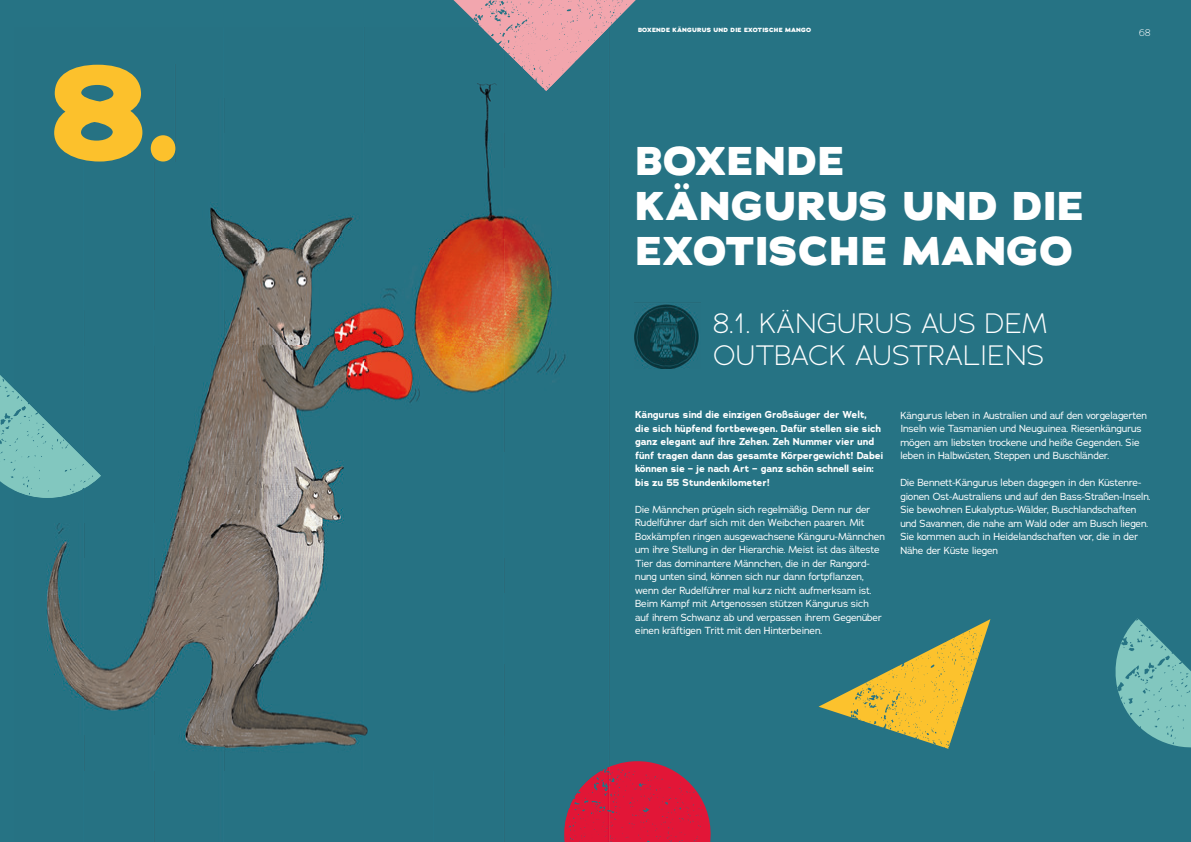
<style>
.page{position:relative;width:1191px;height:842px;background:#267384}
.page>*{position:absolute;margin:0;border:0;box-sizing:border-box;transform-origin:0 0}
.t1{font:800 40px/45px "Adrianna";letter-spacing:.015em;color:#fff}
.t2{font:300 28px/31.5px "Adrianna";letter-spacing:.035em;color:#fff}
.t3{font:10px/13.5px "Adrianna";letter-spacing:-.01em;color:#fff}
.t4{font:700 10px/13.5px "Adrianna";letter-spacing:-.01em;color:#fff}
.t5{font:300 9.6px "Adrianna";color:#fff}
.t6{font:800 6px "Adrianna";letter-spacing:.035em;color:#fff}
</style>
<div class="page">
<svg style="left:453px;top:0;width:183px;height:27px"></svg>
<svg style="left:0;top:375px;width:14px;height:115px;background:#74bab6"></svg>
<svg style="left:1115px;top:618px;width:76px;height:130px"></svg>
<img style="left:224px;top:83px;width:342px;height:688px">
<img style="left:154px;top:145px;width:70px;height:606px">
<img style="left:84px;top:523px;width:70px;height:188px">
<img style="left:46px;top:523px;width:38px;height:176px">
<img style="left:54px;top:65px;width:121px;height:97px">
<img style="left:481px;top:27px;width:128px;height:64px">
<img style="left:14px;top:389px;width:87px;height:109px">
<svg style="left:563px;top:760px;width:148px;height:82px"></svg>
<img style="left:564px;top:767px;width:45px;height:75px">
<img style="left:634px;top:304px;width:66px;height:65px">
<svg style="left:818px;top:619px;width:172px;height:130px"></svg>
<p class="t6" style="left:638px;top:26px;width:175px">BOXENDE KÄNGURUS UND DIE EXOTISCHE MANGO</p>
<p class="t5" style="left:1139px;top:27px;width:13px">68</p>
<h1 class="t1" style="left:635px;top:139px;width:450px">BOXENDE<br>KÄNGURUS UND DIE<br>EXOTISCHE MANGO</h1>
<h2 class="t2" style="left:713px;top:307px;width:335px">8.1. KÄNGURUS AUS DEM<br>OUTBACK AUSTRALIENS</h2>
<p class="t4" style="left:635px;top:408px;width:250px">Kängurus sind die einzigen Großsäuger der Welt, die sich hüpfend fortbewegen. Dafür stellen sie sich ganz elegant auf ihre Zehen. Zeh Nummer vier und fünf tragen dann das gesamte Körpergewicht! Dabei können sie – je nach Art – ganz schön schnell sein: bis zu 55 Stundenkilometer!</p>
<p class="t3" style="left:635px;top:502px;width:251px">Die Männchen prügeln sich regelmäßig. Denn nur der Rudelführer darf sich mit den Weibchen paaren. Mit Boxkämpfen ringen ausgewachsene Känguru-Männchen um ihre Stellung in der Hierarchie. Meist ist das älteste Tier das dominantere Männchen, die in der Rangord&shy;nung unten sind, können sich nur dann fortpflanzen, wenn der Rudelführer mal kurz nicht aufmerksam ist.<br>Beim Kampf mit Artgenossen stützen Kängurus sich auf ihrem Schwanz ab und verpassen ihrem Gegenüber einen kräftigen Tritt mit den Hinterbeinen.</p>
<p class="t3" style="left:900px;top:408px;width:248px">Kängurus leben in Australien und auf den vorgelagerten Inseln wie Tasmanien und Neuguinea. Riesenkängurus mögen am liebsten trockene und heiße Gegenden. Sie leben in Halbwüsten, Steppen und Buschländer.</p>
<p class="t3" style="left:900px;top:476px;width:252px">Die Bennett-Kängurus leben dagegen in den Küstenre&shy;gionen Ost-Australiens und auf den Bass-Straßen-Inseln.<br>Sie bewohnen Eukalyptus-Wälder, Buschlandschaften und Savannen, die nahe am Wald oder am Busch liegen.<br>Sie kommen auch in Heidelandschaften vor, die in der Nähe der Küste liegen</p>
</div>
